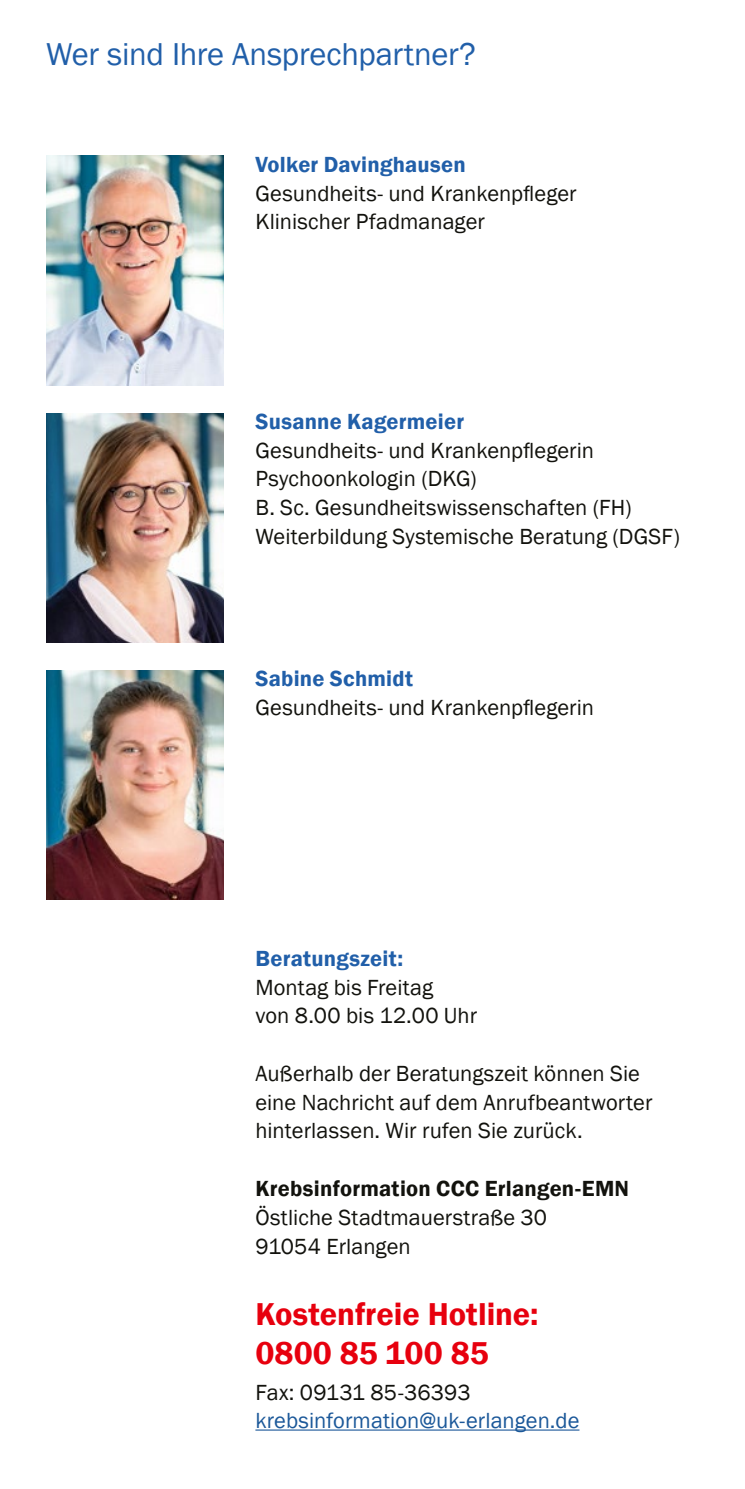
<style>
.page{position:relative;width:745px;height:1489px;background:#fff}
.page>*{position:absolute;margin:0;border:0;box-sizing:border-box;transform-origin:0 0}
.Fließtext{font:600 32.5px/39px "Franklin Gothic";color:#e7000e}
.Überschrift_-_Blau{font:32.5px "Franklin Gothic";letter-spacing:-.01em;color:#215fa9}
.Fließtext-2{font:22.5px/28.8px "Franklin Gothic";letter-spacing:.005em;color:#12120d}
.Fließtext-3{font:600 22.5px "Franklin Gothic";letter-spacing:.01em;color:#215fa9}
.Fließtext-4{font:600 22.5px "Franklin Gothic";letter-spacing:.01em;color:#12120d}
.Fließtext-5{font:22.5px "Franklin Gothic";letter-spacing:.005em;color:#1b5899}
</style>
<div class="page">
<img style="left:46px;top:156px;width:177px;height:230px">
<img style="left:46px;top:413px;width:177px;height:229px">
<img style="left:46px;top:670px;width:177px;height:229px">
<hr style="left:255px;top:1429px;width:324px;height:1px;background:#1b5899">
<h2 class="Überschrift_-_Blau" style="left:46px;top:34px;width:431px">Wer sind Ihre Ansprechpartner?</h2>
<p class="Fließtext-3" style="left:255px;top:150px;width:212px">Volker Davinghausen</p>
<p class="Fließtext-2" style="left:255px;top:179px;width:322px">Gesundheits- und Krankenpfleger<br>Klinischer Pfadmanager</p>
<p class="Fließtext-3" style="left:255px;top:407px;width:210px">Susanne Kagermeier</p>
<p class="Fließtext-2" style="left:255px;top:436px;width:426px">Gesundheits- und Krankenpflegerin Psychoonkologin (DKG)<br>B. Sc. Gesundheitswissenschaften (FH)<br>Weiterbildung Systemische Beratung (DGSF)</p>
<p class="Fließtext-3" style="left:255px;top:664px;width:159px">Sabine Schmidt</p>
<p class="Fließtext-2" style="left:255px;top:693px;width:340px">Gesundheits- und Krankenpflegerin</p>
<p class="Fließtext-3" style="left:255px;top:944px;width:149px">Beratungszeit:</p>
<p class="Fließtext-2" style="left:255px;top:973px;width:179px">Montag bis Freitag</p>
<p class="Fließtext-2" style="left:255px;top:1001px;width:223px">von 8.00 bis 12.00 Uhr</p>
<p class="Fließtext-2" style="left:255px;top:1059px;width:398px">Außerhalb der Beratungszeit können Sie eine Nachricht auf dem Anrufbeantworter hinterlassen. Wir rufen Sie zurück.</p>
<p class="Fließtext-4" style="left:255px;top:1174px;width:375px">Krebsinformation CCC Erlangen-EMN</p>
<p class="Fließtext-2" style="left:255px;top:1203px;width:293px">Östliche Stadtmauerstraße 30</p>
<p class="Fließtext-2" style="left:255px;top:1231px;width:157px">91054 Erlangen</p>
<p class="Fließtext" style="left:255px;top:1294px;width:284px">Kostenfreie Hotline:<br>0800 85 100 85</p>
<p class="Fließtext-2" style="left:255px;top:1377px;width:216px">Fax: 09131 85-36393</p>
<p class="Fließtext-5" style="left:255px;top:1406px;width:325px">krebsinformation@uk-erlangen.de</p>
</div>
